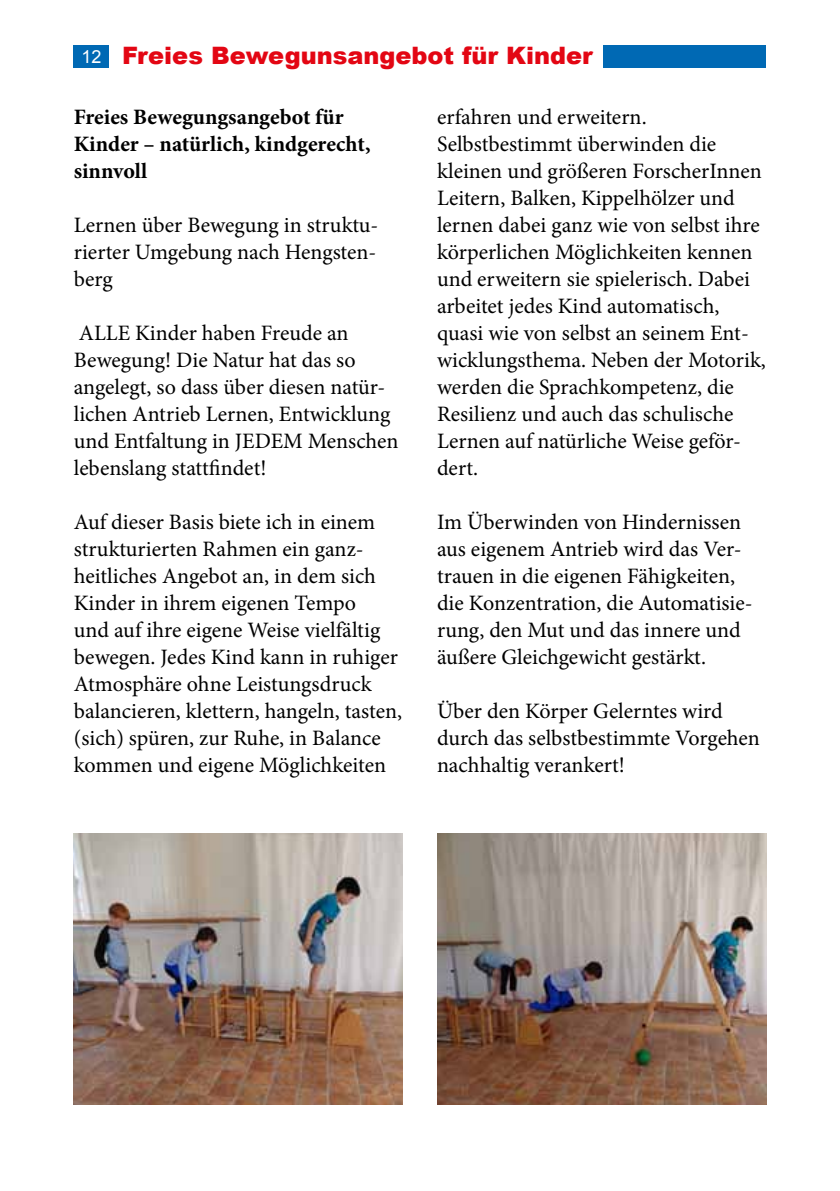
<style>
.page{position:relative;width:840px;height:1191px;background:#fff}
.page>*{position:absolute;margin:0;border:0;box-sizing:border-box;transform-origin:0 0}
.t1{font:900 24px "Arial";color:#e30613}
.t2{font:22px/27px "Minion Pro";color:#000}
.t3{font:700 22px/27px "Minion Pro";color:#000}
.t4{font:18px "Arial";color:#fff}
</style>
<div class="page">
<div style="left:74px;top:45px;width:691px;height:23px;background:#0069b4"></div>
<div style="left:109px;top:43px;width:15px;height:31px;background:#fff"></div>
<div style="left:122px;top:43px;width:480px;height:36px;background:#fff"></div>
<img style="left:74px;top:833px;width:329px;height:271px">
<img style="left:437px;top:833px;width:328px;height:271px">
<p class="t4" style="left:82px;top:45px;width:22px">12</p>
<p class="t1" style="left:122px;top:38px;width:472px">Freies Bewegunsangebot für Kinder</p>
<p class="t3" style="left:74px;top:103px;width:298px">Freies Bewegungsangebot für<br>Kinder – natürlich, kindgerecht, sinnvoll</p>
<p class="t2" style="left:74px;top:211px;width:306px;text-align:justify">Lernen über Bewegung in struktu&shy;rierter Umgebung nach Hengsten&shy;berg</p>
<p class="t2" style="left:74px;top:319px;width:326px">ALLE Kinder haben Freude an<br>Bewegung! Die Natur hat das so angelegt, so dass über diesen natür&shy;lichen Antrieb Lernen, Entwicklung und Entfaltung in JEDEM Menschen lebenslang stattfindet!</p>
<p class="t2" style="left:74px;top:508px;width:330px">Auf dieser Basis biete ich in einem strukturierten Rahmen ein ganz&shy;heitliches Angebot an, in dem sich Kinder in ihrem eigenen Tempo<br>und auf ihre eigene Weise vielfältig bewegen. Jedes Kind kann in ruhiger Atmosphäre ohne Leistungsdruck balancieren, klettern, hangeln, tasten, (sich) spüren, zur Ruhe, in Balance kommen und eigene Möglichkeiten</p>
<p class="t2" style="left:437px;top:103px;width:330px">erfahren und erweitern.<br>Selbstbestimmt überwinden die kleinen und größeren ForscherInnen<br>Leitern, Balken, Kippelhölzer und lernen dabei ganz wie von selbst ihre körperlichen Möglichkeiten kennen und erweitern sie spielerisch. Dabei arbeitet jedes Kind automatisch, quasi wie von selbst an seinem Ent&shy;wicklungsthema. Neben der Motorik, werden die Sprachkompetenz, die<br>Resilienz und auch das schulische<br>Lernen auf natürliche Weise geför&shy;dert.</p>
<p class="t2" style="left:437px;top:508px;width:317px">Im Überwinden von Hindernissen aus eigenem Antrieb wird das Ver&shy;trauen in die eigenen Fähigkeiten, die Konzentration, die Automatisie&shy;rung, den Mut und das innere und äußere Gleichgewicht gestärkt.</p>
<p class="t2" style="left:437px;top:697px;width:324px">Über den Körper Gelerntes wird durch das selbstbestimmte Vorgehen nachhaltig verankert!</p>
</div>
